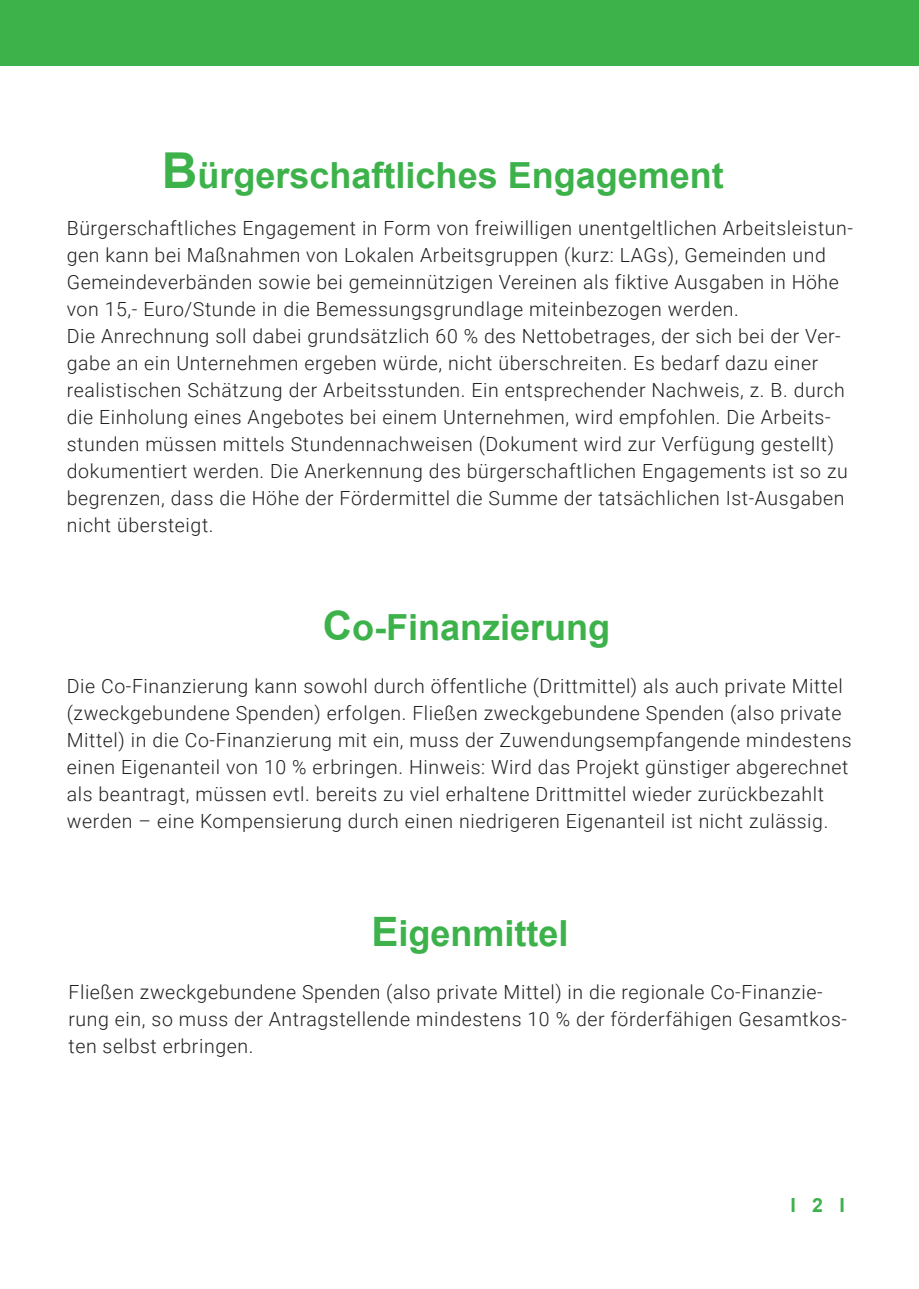
<style>
.page{position:relative;width:919px;height:1289px;background:#fff}
.page>*{position:absolute;margin:0;border:0;box-sizing:border-box;transform-origin:0 0}
.t1{font:700 36px "Arial";color:#3db24b}
.t2{font:300 19.5px/27px "Roboto";letter-spacing:.03em;color:#231f20}
.t3{font:700 19.5px "Arial";color:#3db24b}
.s1{font-size:49.5px}
.s2{font-size:40.5px}
</style>
<div class="page">
<div style="left:0;top:0;width:918px;height:66px;background:#3db24b"></div>
<h1 class="t1" style="left:162px;top:162px;width:563px"><span class="s1">B</span>ürgerschaftliches Engagement</h1>
<p class="t2" style="left:67px;top:216px;width:787px">Bürgerschaftliches Engagement in Form von freiwilligen unentgeltlichen Arbeitsleistun&shy;gen kann bei Maßnahmen von Lokalen Arbeitsgruppen (kurz: LAGs), Gemeinden und Gemeindeverbänden sowie bei gemeinnützigen Vereinen als fiktive Ausgaben in Höhe von 15,- Euro/Stunde in die Bemessungsgrundlage miteinbezogen werden.<br>Die Anrechnung soll dabei grundsätzlich 60 % des Nettobetrages, der sich bei der Ver&shy;gabe an ein Unternehmen ergeben würde, nicht überschreiten. Es bedarf dazu einer realistischen Schätzung der Arbeitsstunden. Ein entsprechender Nachweis, z. B. durch die Einholung eines Angebotes bei einem Unternehmen, wird empfohlen. Die Arbeits&shy;stunden müssen mittels Stundennachweisen (Dokument wird zur Verfügung gestellt) dokumentiert werden. Die Anerkennung des bürgerschaftlichen Engagements ist so zu begrenzen, dass die Höhe der Fördermittel die Summe der tatsächlichen Ist-Ausgaben nicht übersteigt.</p>
<h1 class="t1" style="left:323px;top:613px;width:289px"><span class="s2">C</span>o-Finanzierung</h1>
<p class="t2" style="left:67px;top:674px;width:786px">Die Co-Finanzierung kann sowohl durch öffentliche (Drittmittel) als auch private Mittel (zweckgebundene Spenden) erfolgen. Fließen zweckgebundene Spenden (also private Mittel) in die Co-Finanzierung mit ein, muss der Zuwendungsempfangende mindestens einen Eigenanteil von 10 % erbringen. Hinweis: Wird das Projekt günstiger abgerechnet als beantragt, müssen evtl. bereits zu viel erhaltene Drittmittel wieder zurückbezahlt werden – eine Kompensierung durch einen niedrigeren Eigenanteil ist nicht zulässig.</p>
<h1 class="t1" style="left:371px;top:919px;width:199px"><span class="s2">E</span>igenmittel</h1>
<p class="t2" style="left:68px;top:980px;width:780px">Fließen zweckgebundene Spenden (also private Mittel) in die regionale Co-Finanzie&shy;rung ein, so muss der Antragstellende mindestens 10 % der förderfähigen Gesamtkos&shy;ten selbst erbringen.</p>
<p class="t3" style="left:790px;top:1197px;width:56px">I 2 I</p>
</div>
